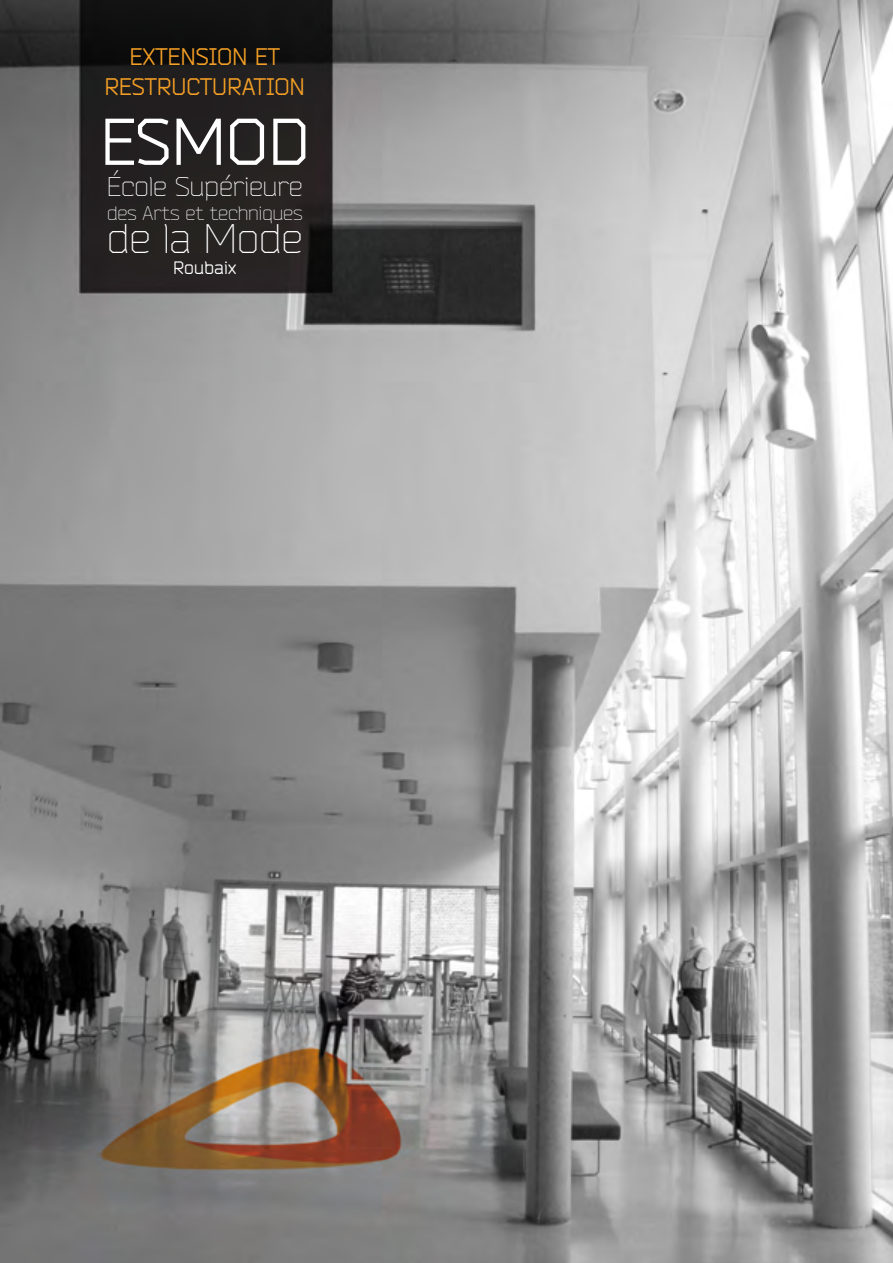
<style>
.page{position:relative;width:893px;height:1263px;background:#fff}
.page>*{position:absolute;margin:0;border:0;box-sizing:border-box;transform-origin:0 0}
.t1{font:66px "Bender";color:#fff}
.t2{font:300 41.25px "Bender";color:#fff}
.t3{font:300 27px "Bender";color:#fff}
.t4{font:24px/30px "Bender";color:#f49f25;text-align:center}
.t5{font:300 19.5px "Bender";color:#fff}
.t6{font:18px "Bender";color:#fff}
</style>
<div class="page">
<img style="left:0;top:0;width:893px;height:1263px">
<p class="t4" style="left:104px;top:42px;width:202px">EXTENSION ET<br>RESTRUCTURATION</p>
<h1 class="t1" style="left:100px;top:102px;width:211px">ESMOD</h1>
<p class="t3" style="left:107px;top:171px;width:197px">École Supérieure</p>
<p class="t5" style="left:107px;top:202px;width:197px">des Arts et techniques</p>
<h2 class="t2" style="left:107px;top:214px;width:197px">de la Mode</h2>
<p class="t6" style="left:173px;top:257px;width:64px">Roubaix</p>
</div>
